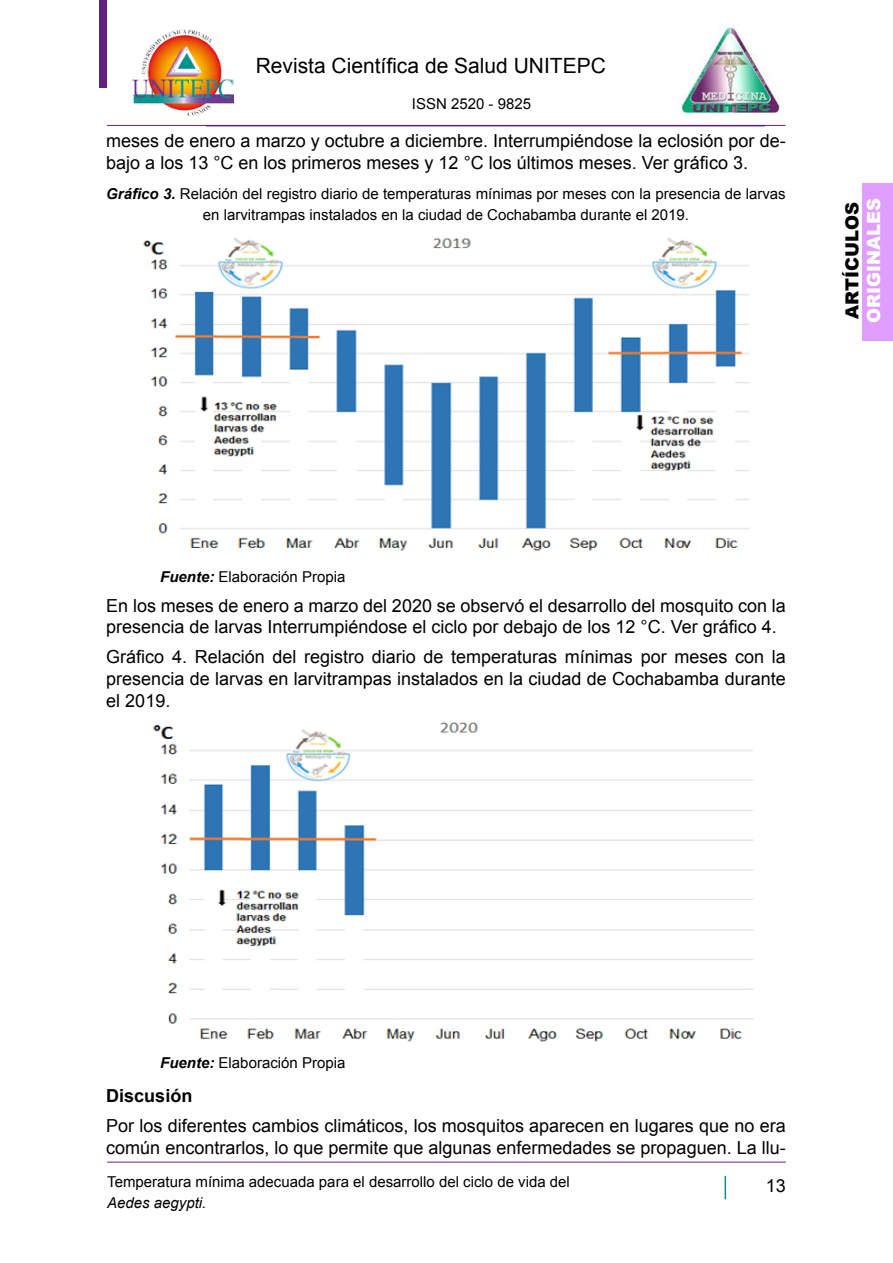
<style>
.page{position:relative;width:893px;height:1263px;background:#fff}
.page>*{position:absolute;margin:0;border:0;box-sizing:border-box;transform-origin:0 0}
.t1{font:21px "Arial";color:#000}
.t2{font:18px/21.6px "Arial";color:#000}
.t3{font:900 18px "Arial";color:#fff}
.t4{font:900 18px "Arial";color:#000}
.t5{font:700 18px "Arial";color:#000}
.t6{font:15px/21.6px "Arial";color:#000;text-align:center}
.t7{font:italic 15px "Arial";color:#000}
.s1{font-weight:700;font-style:italic}
</style>
<div class="page">
<div style="left:863px;top:183px;width:30px;height:157px;background:#e09fff"></div>
<div style="left:100px;top:0;width:7px;height:88px;background:#622181"></div>
<img style="left:132px;top:29px;width:102px;height:86px">
<hr style="left:107px;top:125px;width:679px;height:1px;background:#60247f">
<hr style="left:107px;top:1162px;width:679px;height:1px;background:#60247f">
<img style="left:679px;top:24px;width:101px;height:91px">
<svg style="left:725px;top:1176px;width:1px;height:23px"></svg>
<img style="left:143px;top:237px;width:607px;height:314px">
<img style="left:153px;top:722px;width:601px;height:320px">
<p class="t1" style="left:256px;top:51px;width:352px">Revista Científica de Salud UNITEPC</p>
<p class="t6" style="left:412px;top:93px;width:121px">ISSN 2520 - 9825</p>
<p class="t2" style="left:106px;top:130px;width:681px">meses de enero a marzo y octubre a diciembre. Interrumpiéndose la eclosión por de&shy;bajo a los 13 °C en los primeros meses y 12 °C los últimos meses. Ver gráfico 3.</p>
<p class="t6" style="left:106px;top:183px;width:681px"><span class="s1">Gráfico 3.</span> Relación del registro diario de temperaturas mínimas por meses con la presencia de larvas en larvitrampas instalados en la ciudad de Cochabamba durante el 2019.</p>
<p class="t4" style="left:839px;top:319px;width:118px;rotate:-90deg">ARTÍCULOS</p>
<p class="t3" style="left:861px;top:323px;width:126px;rotate:-90deg">ORIGINALES</p>
<p class="t6" style="left:160px;top:565px;width:187px"><span class="s1">Fuente:</span> Elaboración Propia</p>
<p class="t2" style="left:106px;top:594px;width:681px">En los meses de enero a marzo del 2020 se observó el desarrollo del mosquito con la presencia de larvas Interrumpiéndose el ciclo por debajo de los 12 °C. Ver gráfico 4.</p>
<p class="t2" style="left:106px;top:646px;width:681px;text-align:justify">Gráfico 4. Relación del registro diario de temperaturas mínimas por meses con la presencia de larvas en larvitrampas instalados en la ciudad de Cochabamba durante el 2019.</p>
<p class="t6" style="left:160px;top:1052px;width:187px"><span class="s1">Fuente:</span> Elaboración Propia</p>
<p class="t5" style="left:106px;top:1083px;width:88px">Discusión</p>
<p class="t2" style="left:106px;top:1115px;width:681px">Por los diferentes cambios climáticos, los mosquitos aparecen en lugares que no era común encontrarlos, lo que permite que algunas enfermedades se propaguen. La llu-</p>
<p class="t6" style="left:107px;top:1170px;width:464px">Temperatura mínima adecuada para el desarrollo del ciclo de vida del</p>
<p class="t7" style="left:107px;top:1193px;width:101px">Aedes aegypti.</p>
<p class="t2" style="left:766px;top:1175px;width:22px">13</p>
</div>
